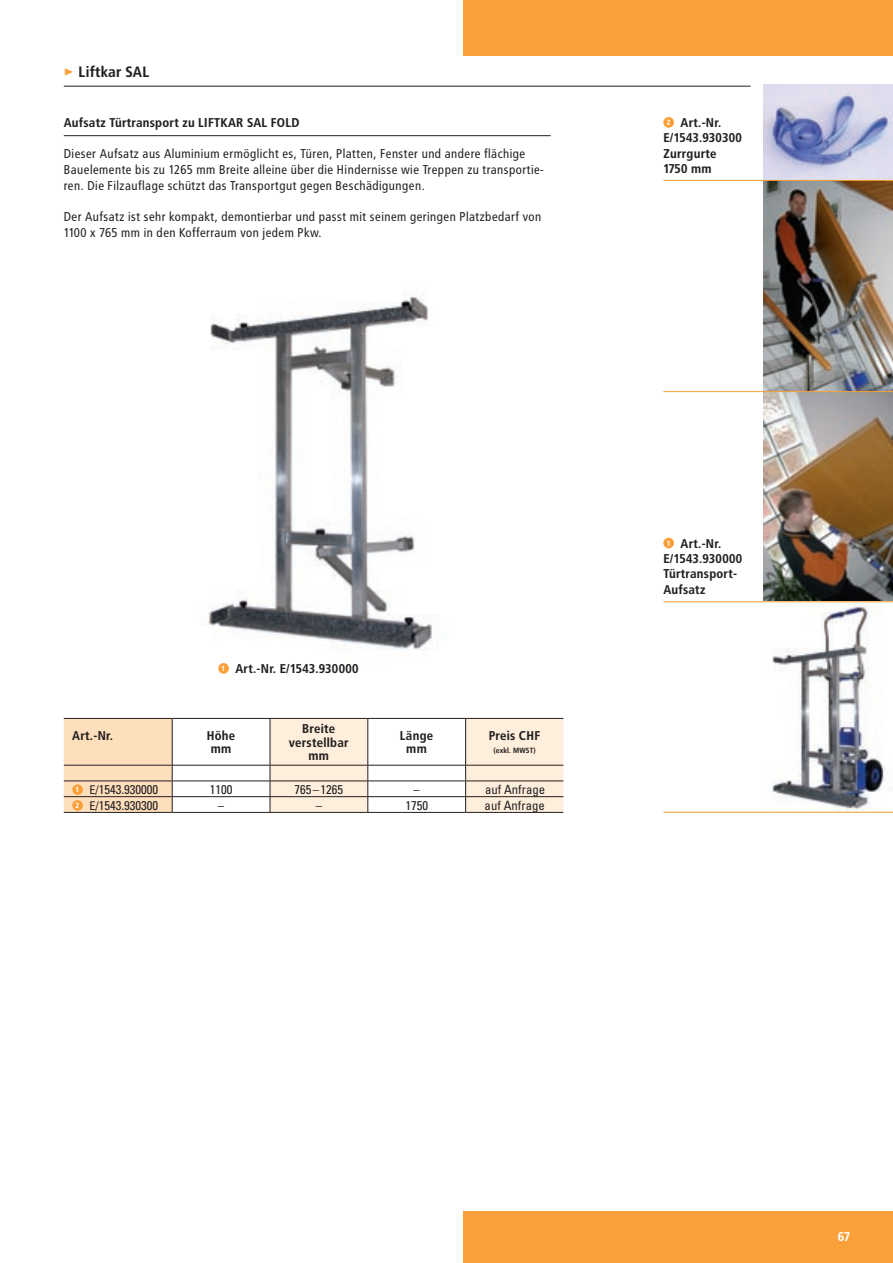
<style>
.page{position:relative;width:893px;height:1263px;background:#fff}
.page>*{position:absolute;margin:0;border:0;box-sizing:border-box;transform-origin:0 0}
.t1{font:700 15px "Transit";color:#231f20}
.t2{font:12.75px/15.8px "Transit";color:#231f20}
.t3{font:700 12.75px/15.3px "Transit";color:#231f20;text-align:center}
.t4{font:condensed 12.75px "Univers";color:#231f20}
.t5{font:700 12.75px "Transit";color:#fff}
.t6{font:700 7.5px "Transit";color:#231f20}
.s1{font-size:18px;color:#f9a03a}
.s2{font-size:12px}
</style>
<div class="page">
<div style="left:463px;top:1212px;width:430px;height:51px;background:#f9a03a"></div>
<div style="left:463px;top:0;width:430px;height:55px;background:#f9a03a"></div>
<img style="left:763px;top:181px;width:130px;height:631px">
<svg style="left:763px;top:84px;width:130px;height:96px;background:#b9bcda"></svg>
<hr style="left:663px;top:180px;width:230px;height:1px;background:#f9a03a">
<hr style="left:663px;top:391px;width:230px;height:1px;background:#f9a03a">
<hr style="left:663px;top:601px;width:230px;height:1px;background:#f9a03a">
<hr style="left:663px;top:812px;width:230px;height:1px;background:#f9a03a">
<img style="left:199px;top:294px;width:233px;height:371px">
<div style="left:218px;top:663px;width:11px;height:11px;background:#f9a03a;border-radius:50%"></div>
<hr style="left:64px;top:86px;width:686px;height:1px;background:#231f20">
<svg style="left:64px;top:718px;width:499px;height:94px"></svg>
<hr style="left:64px;top:812px;width:108px;height:1px;background:#231f20">
<hr style="left:172px;top:812px;width:98px;height:1px;background:#231f20">
<hr style="left:270px;top:812px;width:98px;height:1px;background:#231f20">
<hr style="left:368px;top:812px;width:98px;height:1px;background:#231f20">
<hr style="left:466px;top:812px;width:97px;height:1px;background:#231f20">
<div style="left:72px;top:784px;width:11px;height:11px;background:#f9a03a;border-radius:50%"></div>
<div style="left:72px;top:800px;width:11px;height:11px;background:#f9a03a;border-radius:50%"></div>
<hr style="left:64px;top:135px;width:487px;height:1px;background:#231f20">
<div style="left:663px;top:117px;width:11px;height:11px;background:#f9a03a;border-radius:50%"></div>
<div style="left:663px;top:538px;width:11px;height:10px;background:#f9a03a;border-radius:50%"></div>
<p class="t1" style="left:64px;top:63px;width:87px"><span class="s1">&gt;</span> Liftkar SAL</p>
<p class="t3" style="left:64px;top:115px;width:238px">Aufsatz Türtransport zu LIFTKAR SAL FOLD</p>
<p class="t2" style="left:64px;top:146px;width:482px">Dieser Aufsatz aus Aluminium ermöglicht es, Türen, Platten, Fenster und andere flächige<br>Bauelemente bis zu 1265 mm Breite alleine über die Hindernisse wie Treppen zu transportie&shy;ren. Die Filzauflage schützt das Transportgut gegen Beschädigungen.</p>
<p class="t2" style="left:64px;top:209px;width:479px">Der Aufsatz ist sehr kompakt, demontierbar und passt mit seinem geringen Platzbedarf von<br>1100 x 765 mm in den Kofferraum von jedem Pkw.</p>
<p class="t3" style="left:663px;top:115px;width:80px;text-align:left"><sup>2</sup> Art.-Nr.<br>E/1543.930300<br>Zurrgurte<br>1750 mm</p>
<p class="t3" style="left:222px;top:661px;width:139px"><sup>1</sup> Art.-Nr. E/1543.930000</p>
<p class="t3" style="left:72px;top:728px;width:42px">Art.-Nr.</p>
<p class="t3" style="left:207px;top:729px;width:30px;line-height:13.5px">Höhe mm</p>
<p class="t3" style="left:289px;top:722px;width:62px;line-height:13.5px">Breite verstellbar mm</p>
<p class="t3" style="left:400px;top:729px;width:35px;line-height:13.5px">Länge mm</p>
<p class="t3" style="left:489px;top:728px;width:53px">Preis CHF</p>
<p class="t6" style="left:493px;top:746px;width:44px">(exkl. MWST)</p>
<p class="t4" style="left:76px;top:782px;width:84px"><sup>1</sup> <span class="s2">E/</span>1543.930000</p>
<p class="t4" style="left:210px;top:781px;width:24px">1100</p>
<p class="t4" style="left:295px;top:781px;width:50px">765–1265</p>
<p class="t4" style="left:413px;top:781px;width:8px">–</p>
<p class="t4" style="left:485px;top:781px;width:62px">auf Anfrage</p>
<p class="t4" style="left:76px;top:797px;width:84px"><sup>2</sup> <span class="s2">E/</span>1543.930300</p>
<p class="t4" style="left:218px;top:797px;width:8px">–</p>
<p class="t4" style="left:316px;top:797px;width:8px">–</p>
<p class="t4" style="left:405px;top:797px;width:24px">1750</p>
<p class="t4" style="left:485px;top:797px;width:62px">auf Anfrage</p>
<p class="t3" style="left:663px;top:535px;width:81px;text-align:left"><sup>1</sup> Art.-Nr.<br>E/1543.930000<br>Türtransport-<br>Aufsatz</p>
<p class="t5" style="left:838px;top:1228px;width:14px">67</p>
</div>
